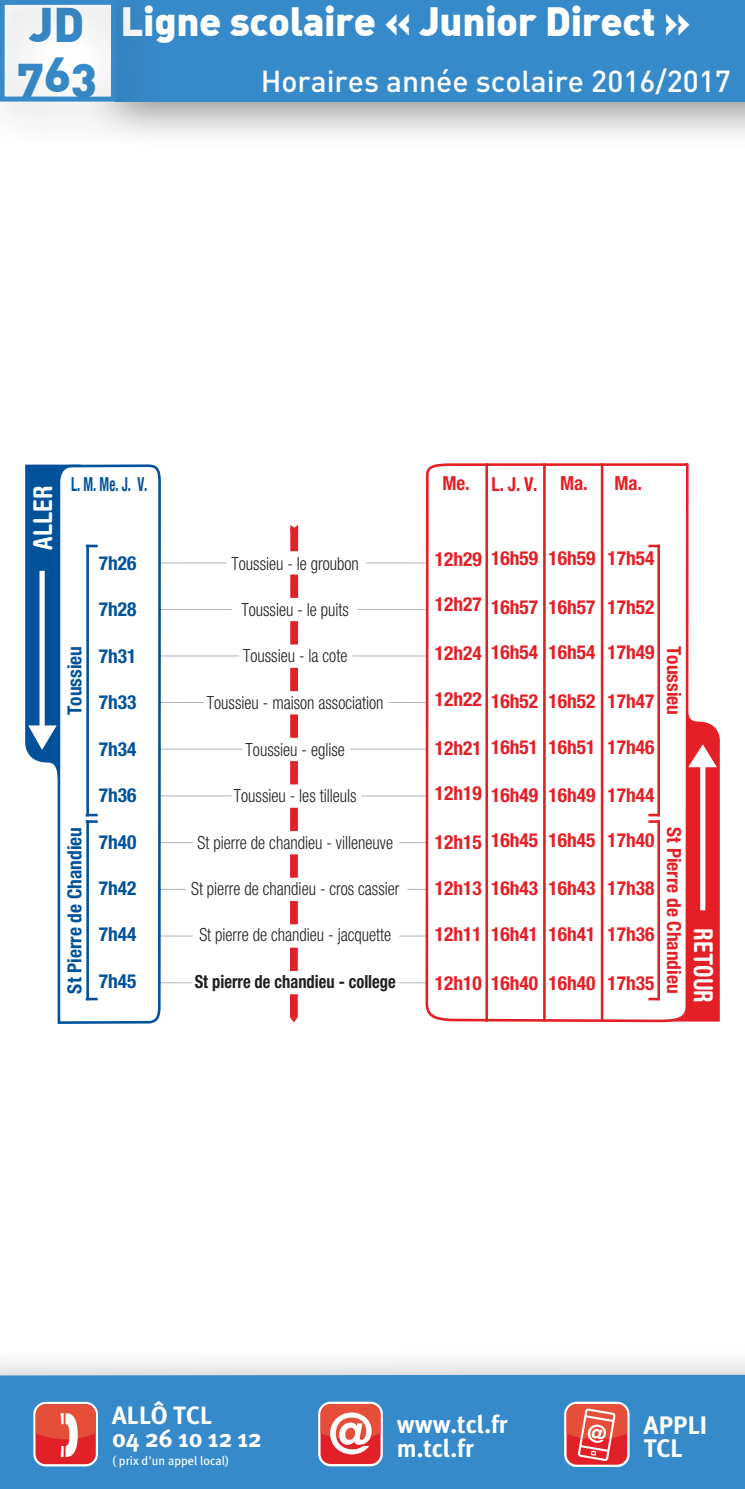
<style>
.page{position:relative;width:745px;height:1489px;background:#fff}
.page>*{position:absolute;margin:0;border:0;box-sizing:border-box;transform-origin:0 0}
.t1{font:900 47.5px "DIN Alternate";color:#378ac9}
.t2{font:900 40px "DIN Alternate";letter-spacing:-.01em;color:#fff}
.t3{font:500 30px "DIN";color:#fff}
.t4{font:700 condensed 26px "Helvetica Rounded";color:#fff;scale:.93 1}
.t5{font:700 condensed 26px "Helvetica Rounded";color:#fff}
.t6{font:700 25.25px/23.8px "Meta Plus";letter-spacing:-.005em;color:#fff}
.t7{font:700 25px/23.2px "Meta Plus";color:#fff}
.t8{font:700 condensed 19.5px "Helvetica Neue";color:#e41f25}
.t9{font:700 condensed 19.5px "Helvetica Neue";color:#01529a}
.t10{font:700 condensed 19.5px "Helvetica Neue";color:#01529a;scale:.68 1}
.t11{font:300 condensed 18.25px "Helvetica Neue";color:#231f20;scale:.91 1}
.t12{font:700 condensed 18.25px "Helvetica Neue";color:#231f20;scale:.91 1}
.t13{font:12.5px "Meta Plus";color:#fff}
.s1{font-size:47.5px;color:#378ac9}
</style>
<div class="page">
<div style="left:85px;top:0;width:659px;height:150px;background:#231f20;opacity:.5"></div>
<div style="left:113px;top:0;width:631px;height:102px;background:#378ac9"></div>
<div style="left:0;top:1346px;width:744px;height:142px;background:#231f20;opacity:.5"></div>
<div style="left:0;top:1374px;width:744px;height:114px;background:#378ac9"></div>
<svg style="left:33px;top:1401px;width:65px;height:65px"></svg>
<svg style="left:318px;top:1401px;width:64px;height:65px"></svg>
<div style="left:320px;top:1403px;width:60px;height:60px;background:#e12127;border-radius:10px"></div>
<svg style="left:320px;top:1403px;width:60px;height:51px"></svg>
<svg style="left:563px;top:1401px;width:66px;height:65px"></svg>
<div style="left:566px;top:1403px;width:60px;height:61px;background:#e12127;border-radius:10px"></div>
<svg style="left:566px;top:1403px;width:60px;height:57px"></svg>
<hr style="left:159px;top:562px;width:67px;height:1px;background:#b2b3b7">
<hr style="left:366px;top:562px;width:59px;height:1px;background:#b2b3b7">
<hr style="left:159px;top:609px;width:72px;height:1px;background:#b2b3b7">
<hr style="left:357px;top:609px;width:68px;height:1px;background:#b2b3b7">
<hr style="left:159px;top:655px;width:80px;height:1px;background:#b2b3b7">
<hr style="left:352px;top:655px;width:73px;height:1px;background:#b2b3b7">
<hr style="left:159px;top:702px;width:45px;height:1px;background:#b2b3b7">
<hr style="left:389px;top:702px;width:36px;height:1px;background:#b2b3b7">
<hr style="left:159px;top:748px;width:83px;height:1px;background:#b2b3b7">
<hr style="left:350px;top:748px;width:75px;height:1px;background:#b2b3b7">
<hr style="left:159px;top:795px;width:72px;height:1px;background:#b2b3b7">
<hr style="left:361px;top:795px;width:64px;height:1px;background:#b2b3b7">
<hr style="left:159px;top:842px;width:33px;height:1px;background:#b2b3b7">
<svg style="left:399px;top:842px;width:25px;height:1px"></svg>
<svg style="left:162px;top:888px;width:24px;height:1px"></svg>
<svg style="left:408px;top:888px;width:16px;height:1px"></svg>
<hr style="left:159px;top:935px;width:33px;height:1px;background:#b2b3b7">
<svg style="left:399px;top:935px;width:25px;height:1px"></svg>
<hr style="left:159px;top:982px;width:33px;height:1px;background:#b2b3b7">
<svg style="left:399px;top:982px;width:25px;height:1px"></svg>
<svg style="left:290px;top:525px;width:8px;height:498px"></svg>
<svg style="left:57px;top:464px;width:105px;height:560px"></svg>
<svg style="left:424px;top:463px;width:265px;height:559px"></svg>
<svg style="left:25px;top:464px;width:56px;height:323px"></svg>
<hr style="left:86px;top:821px;width:3px;height:178px;background:#01529a">
<svg style="left:87px;top:997px;width:9px;height:3px"></svg>
<hr style="left:86px;top:546px;width:3px;height:269px;background:#01529a">
<svg style="left:87px;top:813px;width:9px;height:9px"></svg>
<svg style="left:87px;top:544px;width:9px;height:3px"></svg>
<hr style="left:657px;top:546px;width:2px;height:269px;background:#e41f25">
<svg style="left:649px;top:544px;width:9px;height:3px"></svg>
<svg style="left:649px;top:698px;width:70px;height:323px"></svg>
<hr style="left:542px;top:464px;width:3px;height:556px;background:#e41f25">
<hr style="left:600px;top:464px;width:3px;height:556px;background:#e41f25">
<hr style="left:485px;top:464px;width:2px;height:556px;background:#e41f25">
<div style="left:0;top:0;width:165px;height:150px;background:#231f20;opacity:.5"></div>
<div style="left:0;top:0;width:116px;height:102px;border:5px solid #378ac9"></div>
<h2 class="t2" style="left:29px;top:-5px;width:662px"><span class="s1">JD</span> Ligne scolaire « Junior Direct »</h2>
<h1 class="t1" style="left:17px;top:43px;width:82px">763</h1>
<h3 class="t3" style="left:260px;top:62px;width:471px">Horaires année scolaire 2016/2017</h3>
<h3 class="t5" style="left:27px;top:550px;width:66px;rotate:-90deg">ALLER</h3>
<p class="t10" style="left:71px;top:472px;width:114px">L. M. Me. J. V.</p>
<p class="t9" style="left:63px;top:715px;width:70px;rotate:-90deg">Toussieu</p>
<p class="t9" style="left:63px;top:993px;width:168px;rotate:-90deg">St Pierre de Chandieu</p>
<p class="t9" style="left:99px;top:551px;width:39px">7h26</p>
<p class="t9" style="left:99px;top:597px;width:39px">7h28</p>
<p class="t9" style="left:99px;top:644px;width:39px">7h31</p>
<p class="t9" style="left:99px;top:690px;width:39px">7h33</p>
<p class="t9" style="left:99px;top:737px;width:39px">7h34</p>
<p class="t9" style="left:99px;top:783px;width:39px">7h36</p>
<p class="t9" style="left:99px;top:829px;width:39px">7h40</p>
<p class="t9" style="left:99px;top:876px;width:39px">7h42</p>
<p class="t9" style="left:99px;top:922px;width:39px">7h44</p>
<p class="t9" style="left:99px;top:969px;width:39px">7h45</p>
<p class="t11" style="left:231px;top:552px;width:141px">Toussieu - le groubon</p>
<p class="t11" style="left:241px;top:599px;width:120px">Toussieu - le puits</p>
<p class="t11" style="left:243px;top:644px;width:116px">Toussieu - la cote</p>
<p class="t11" style="left:207px;top:692px;width:195px">Toussieu - maison association</p>
<p class="t11" style="left:245px;top:738px;width:110px">Toussieu - eglise</p>
<p class="t11" style="left:234px;top:785px;width:136px">Toussieu - les tilleuls</p>
<p class="t11" style="left:197px;top:831px;width:216px">St pierre de chandieu - villeneuve</p>
<p class="t11" style="left:191px;top:878px;width:230px">St pierre de chandieu - cros cassier</p>
<p class="t11" style="left:199px;top:924px;width:212px">St pierre de chandieu - jacquette</p>
<p class="t12" style="left:194px;top:970px;width:222px">St pierre de chandieu - college</p>
<p class="t8" style="left:442px;top:472px;width:147px">Me. L. J. V. Ma.</p>
<p class="t8" style="left:614px;top:471px;width:29px">Ma.</p>
<p class="t8" style="left:434px;top:547px;width:49px">12h29</p>
<p class="t8" style="left:434px;top:592px;width:49px">12h27</p>
<p class="t8" style="left:434px;top:641px;width:49px">12h24</p>
<p class="t8" style="left:434px;top:687px;width:49px">12h22</p>
<p class="t8" style="left:434px;top:736px;width:49px">12h21</p>
<p class="t8" style="left:434px;top:781px;width:49px">12h19</p>
<p class="t8" style="left:434px;top:829px;width:49px">12h15</p>
<p class="t8" style="left:434px;top:876px;width:49px">12h13</p>
<p class="t8" style="left:490px;top:546px;width:49px">16h59</p>
<p class="t8" style="left:490px;top:595px;width:49px">16h57</p>
<p class="t8" style="left:490px;top:640px;width:49px">16h54</p>
<p class="t8" style="left:490px;top:688px;width:49px">16h52</p>
<p class="t8" style="left:490px;top:735px;width:49px">16h51</p>
<p class="t8" style="left:490px;top:783px;width:49px">16h49</p>
<p class="t8" style="left:490px;top:828px;width:49px">16h45</p>
<p class="t8" style="left:490px;top:876px;width:49px">16h43</p>
<p class="t8" style="left:434px;top:922px;width:49px">12h11</p>
<p class="t8" style="left:434px;top:971px;width:49px">12h10</p>
<p class="t8" style="left:490px;top:922px;width:49px">16h41</p>
<p class="t8" style="left:490px;top:970px;width:49px">16h40</p>
<p class="t8" style="left:548px;top:546px;width:49px">16h59</p>
<p class="t8" style="left:548px;top:595px;width:49px">16h57</p>
<p class="t8" style="left:548px;top:640px;width:49px">16h54</p>
<p class="t8" style="left:548px;top:688px;width:49px">16h52</p>
<p class="t8" style="left:548px;top:735px;width:49px">16h51</p>
<p class="t8" style="left:548px;top:783px;width:49px">16h49</p>
<p class="t8" style="left:548px;top:828px;width:49px">16h45</p>
<p class="t8" style="left:548px;top:876px;width:49px">16h43</p>
<p class="t8" style="left:548px;top:922px;width:49px">16h41</p>
<p class="t8" style="left:548px;top:970px;width:49px">16h40</p>
<p class="t8" style="left:607px;top:546px;width:49px">17h54</p>
<p class="t8" style="left:607px;top:595px;width:49px">17h52</p>
<p class="t8" style="left:607px;top:640px;width:49px">17h49</p>
<p class="t8" style="left:607px;top:688px;width:49px">17h47</p>
<p class="t8" style="left:607px;top:735px;width:49px">17h46</p>
<p class="t8" style="left:607px;top:783px;width:49px">17h44</p>
<p class="t8" style="left:607px;top:828px;width:49px">17h40</p>
<p class="t8" style="left:607px;top:876px;width:49px">17h38</p>
<p class="t8" style="left:607px;top:922px;width:49px">17h36</p>
<p class="t8" style="left:607px;top:971px;width:49px">17h35</p>
<p class="t8" style="left:685px;top:646px;width:70px;rotate:90deg">Toussieu</p>
<p class="t8" style="left:685px;top:827px;width:168px;rotate:90deg">St Pierre de Chandieu</p>
<h3 class="t4" style="left:719px;top:928px;width:82px;rotate:90deg">RETOUR</h3>
<p class="t7" style="left:112px;top:1403px;width:151px">ALLÔ TCL<br>04 26 10 12 12</p>
<p class="t13" style="left:112px;top:1453px;width:119px">( prix d'un appel local)</p>
<p class="t7" style="left:396px;top:1412px;width:112px">www.tcl.fr m.tcl.fr</p>
<p class="t6" style="left:643px;top:1412px;width:65px">APPLI<br>TCL</p>
</div>
